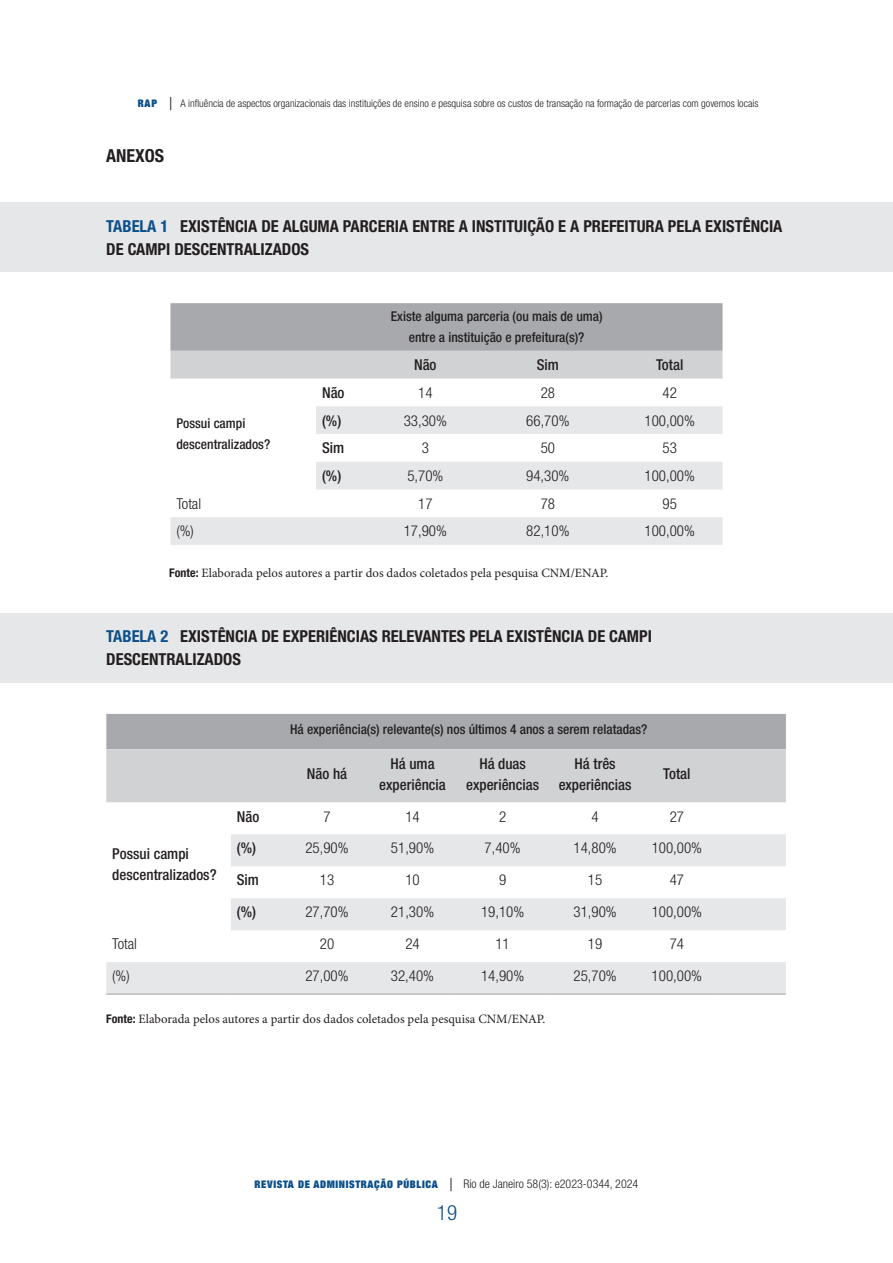
<style>
.page{position:relative;width:893px;height:1263px;background:#fff}
.page>*{position:absolute;margin:0;border:0;box-sizing:border-box;transform-origin:0 0}
.t1{font:300 condensed 21px "Helvetica Neue LT Std";color:#0c4f89}
.t2{font:700 condensed 18px "Helvetica Neue LT Std";color:#231f20}
.t3{font:700 condensed 16.5px "Helvetica Neue LT Std";color:#231f20}
.t4{font:700 condensed 16.5px "Helvetica Neue LT Std";color:#0c4f89}
.t5{font:300 condensed 15px "Helvetica Neue LT Std";color:#231f20}
.t6{font:500 condensed 15px/21px "Helvetica Neue LT Std";color:#231f20;text-align:center}
.t7{font:500 condensed 13.5px/21px "Helvetica Neue LT Std";color:#231f20;text-align:center}
.t8{font:12.75px "Minion Pro";color:#231f20}
.t9{font:300 condensed 12px "Helvetica Neue LT Std";color:#231f20}
.t10{font:300 condensed 10.5px "Helvetica Neue LT Std";color:#231f20}
.s1{font-family:"Helvetica Neue";font-weight:900;font-stretch:expanded;color:#0c4f89}
.s2{font-size:18px}
.s3{color:#0c4f89}
.s4{font-family:"Helvetica Neue LT Std";font-weight:700;font-stretch:condensed;font-size:12px}
.s5{font-family:"Helvetica Neue";font-weight:900;font-stretch:expanded;font-size:10.5px;color:#0c4f89}
</style>
<div class="page">
<div style="left:0;top:203px;width:893px;height:69px;background:#e6e7e9"></div>
<div style="left:0;top:614px;width:893px;height:69px;background:#e6e7e9"></div>
<svg style="left:170px;top:303px;width:552px;height:76px;background:#b7b8bc"></svg>
<svg style="left:170px;top:406px;width:552px;height:139px"></svg>
<svg style="left:106px;top:714px;width:680px;height:88px;background:#c0c1c4"></svg>
<svg style="left:106px;top:834px;width:680px;height:159px;fill:#e6e7e9"></svg>
<hr style="left:106px;top:993px;width:125px;height:2px;background:#bcbdc0">
<hr style="left:231px;top:993px;width:53px;height:2px;background:#bcbdc0">
<hr style="left:284px;top:993px;width:86px;height:2px;background:#bcbdc0">
<hr style="left:370px;top:993px;width:85px;height:2px;background:#bcbdc0">
<hr style="left:455px;top:993px;width:95px;height:2px;background:#bcbdc0">
<hr style="left:550px;top:993px;width:90px;height:2px;background:#bcbdc0">
<hr style="left:640px;top:993px;width:74px;height:2px;background:#bcbdc0">
<hr style="left:714px;top:993px;width:72px;height:2px;background:#bcbdc0">
<p class="t10" style="left:138px;top:98px;width:622px"><span class="s1">RAP</span> <span class="s2">|</span> A influência de aspectos organizacionais das instituições de ensino e pesquisa sobre os custos de transação na formação de parcerias com governos locais</p>
<p class="t2" style="left:106px;top:144px;width:21px">ANEXOS</p>
<p class="t4" style="left:106px;top:216px;width:17px">TABELA</p>
<p class="t3" style="left:160px;top:216px;width:37px"><span class="s3">1</span> EXISTÊNCIA</p>
<p class="t3" style="left:261px;top:216px;width:32px">DE ALGUMA</p>
<p class="t3" style="left:343px;top:216px;width:10px">PARCERIA</p>
<p class="t3" style="left:412px;top:216px;width:10px">ENTRE</p>
<p class="t3" style="left:459px;top:216px;width:22px">A INSTITUIÇÃO</p>
<p class="t3" style="left:558px;top:216px;width:35px">EAPREFEITURA</p>
<p class="t3" style="left:668px;top:216px;width:10px">PELA</p>
<p class="t3" style="left:705px;top:216px;width:9px">EXISTÊNCIA</p>
<p class="t3" style="left:106px;top:239px;width:31px">DE CAMPI</p>
<p class="t3" style="left:174px;top:239px;width:10px">DESCENTRALIZADOS</p>
<p class="t7" style="left:176px;top:413px;width:95px;text-align:left">Possui campi descentralizados?</p>
<p class="t7" style="left:391px;top:306px;width:213px">Existe alguma parceria (ou mais de uma) entre a instituição e prefeitura(s)?</p>
<p class="t6" style="left:414px;top:354px;width:24px">Não</p>
<p class="t6" style="left:537px;top:354px;width:24px">Sim</p>
<p class="t6" style="left:656px;top:354px;width:29px">Total</p>
<p class="t6" style="left:322px;top:382px;width:24px">Não</p>
<p class="t5" style="left:418px;top:384px;width:16px">14</p>
<p class="t5" style="left:541px;top:384px;width:16px">28</p>
<p class="t5" style="left:662px;top:384px;width:16px">42</p>
<p class="t6" style="left:322px;top:409px;width:21px">(%)</p>
<p class="t5" style="left:404px;top:412px;width:45px">33,30%</p>
<p class="t5" style="left:526px;top:412px;width:45px">66,70%</p>
<p class="t5" style="left:644px;top:412px;width:52px">100,00%</p>
<p class="t6" style="left:322px;top:437px;width:24px">Sim</p>
<p class="t5" style="left:422px;top:439px;width:9px">3</p>
<p class="t5" style="left:541px;top:439px;width:16px">50</p>
<p class="t5" style="left:662px;top:439px;width:16px">53</p>
<p class="t6" style="left:322px;top:465px;width:21px">(%)</p>
<p class="t5" style="left:407px;top:467px;width:38px">5,70%</p>
<p class="t5" style="left:526px;top:467px;width:45px">94,30%</p>
<p class="t5" style="left:644px;top:467px;width:52px">100,00%</p>
<p class="t5" style="left:176px;top:495px;width:26px">Total</p>
<p class="t5" style="left:418px;top:495px;width:16px">17</p>
<p class="t5" style="left:541px;top:495px;width:16px">78</p>
<p class="t5" style="left:662px;top:495px;width:16px">95</p>
<p class="t5" style="left:176px;top:522px;width:19px">(%)</p>
<p class="t5" style="left:404px;top:522px;width:45px">17,90%</p>
<p class="t5" style="left:526px;top:522px;width:45px">82,10%</p>
<p class="t5" style="left:644px;top:522px;width:52px">100,00%</p>
<p class="t8" style="left:169px;top:565px;width:440px"><span class="s4">FONTE:</span> Elaborada pelos autores a partir dos dados coletados pela pesquisa CNM/ENAP.</p>
<p class="t4" style="left:106px;top:626px;width:17px">TABELA</p>
<p class="t3" style="left:160px;top:626px;width:37px"><span class="s3">2</span> EXISTÊNCIA</p>
<p class="t3" style="left:261px;top:626px;width:31px">DE EXPERIÊNCIAS</p>
<p class="t3" style="left:382px;top:626px;width:10px">RELEVANTES</p>
<p class="t3" style="left:469px;top:626px;width:10px">PELA</p>
<p class="t3" style="left:507px;top:626px;width:9px">EXISTÊNCIA</p>
<p class="t3" style="left:588px;top:626px;width:31px">DE CAMPI</p>
<p class="t3" style="left:106px;top:649px;width:10px">DESCENTRALIZADOS</p>
<p class="t6" style="left:112px;top:843px;width:106px;text-align:left">Possui campi descentralizados?</p>
<p class="t7" style="left:290px;top:719px;width:359px">Há experiência(s) relevante(s) nos últimos 4 anos a serem relatadas?</p>
<p class="t6" style="left:307px;top:763px;width:42px">Não há</p>
<p class="t6" style="left:379px;top:752px;width:68px">Há uma experiência</p>
<p class="t6" style="left:466px;top:752px;width:74px">Há duas experiências</p>
<p class="t6" style="left:559px;top:752px;width:74px">Há três experiências</p>
<p class="t6" style="left:663px;top:763px;width:29px">Total</p>
<p class="t6" style="left:237px;top:805px;width:24px">Não</p>
<p class="t5" style="left:323px;top:807px;width:9px">7</p>
<p class="t5" style="left:405px;top:807px;width:16px">14</p>
<p class="t5" style="left:499px;top:807px;width:9px">2</p>
<p class="t5" style="left:592px;top:807px;width:9px">4</p>
<p class="t5" style="left:670px;top:807px;width:16px">27</p>
<p class="t6" style="left:237px;top:837px;width:21px">(%)</p>
<p class="t5" style="left:305px;top:839px;width:45px">25,90%</p>
<p class="t5" style="left:391px;top:839px;width:45px">51,90%</p>
<p class="t5" style="left:485px;top:839px;width:38px">7,40%</p>
<p class="t5" style="left:573px;top:839px;width:45px">14,80%</p>
<p class="t5" style="left:652px;top:839px;width:52px">100,00%</p>
<p class="t6" style="left:237px;top:869px;width:24px">Sim</p>
<p class="t5" style="left:320px;top:871px;width:16px">13</p>
<p class="t5" style="left:405px;top:871px;width:16px">10</p>
<p class="t5" style="left:499px;top:871px;width:9px">9</p>
<p class="t5" style="left:588px;top:871px;width:16px">15</p>
<p class="t5" style="left:670px;top:871px;width:16px">47</p>
<p class="t6" style="left:237px;top:901px;width:21px">(%)</p>
<p class="t5" style="left:305px;top:903px;width:45px">27,70%</p>
<p class="t5" style="left:391px;top:903px;width:45px">21,30%</p>
<p class="t5" style="left:481px;top:903px;width:45px">19,10%</p>
<p class="t5" style="left:573px;top:903px;width:45px">31,90%</p>
<p class="t5" style="left:652px;top:903px;width:52px">100,00%</p>
<p class="t5" style="left:112px;top:935px;width:26px">Total</p>
<p class="t5" style="left:320px;top:935px;width:16px">20</p>
<p class="t5" style="left:405px;top:935px;width:16px">24</p>
<p class="t5" style="left:495px;top:935px;width:16px">11</p>
<p class="t5" style="left:588px;top:935px;width:16px">19</p>
<p class="t5" style="left:670px;top:935px;width:16px">74</p>
<p class="t5" style="left:112px;top:967px;width:19px">(%)</p>
<p class="t5" style="left:305px;top:967px;width:45px">27,00%</p>
<p class="t5" style="left:391px;top:967px;width:45px">32,40%</p>
<p class="t5" style="left:481px;top:967px;width:45px">14,90%</p>
<p class="t5" style="left:573px;top:967px;width:45px">25,70%</p>
<p class="t5" style="left:652px;top:967px;width:52px">100,00%</p>
<p class="t8" style="left:106px;top:1010px;width:440px"><span class="s4">FONTE:</span> Elaborada pelos autores a partir dos dados coletados pela pesquisa CNM/ENAP.</p>
<p class="t9" style="left:255px;top:1176px;width:385px"><span class="s5">REVISTA DE ADMINISTRAÇÃO PÚBLICA</span> <span class="s2">|</span> Rio de Janeiro 58(3): e2023-0344, 2024</p>
<h1 class="t1" style="left:437px;top:1200px;width:22px">19</h1>
</div>
